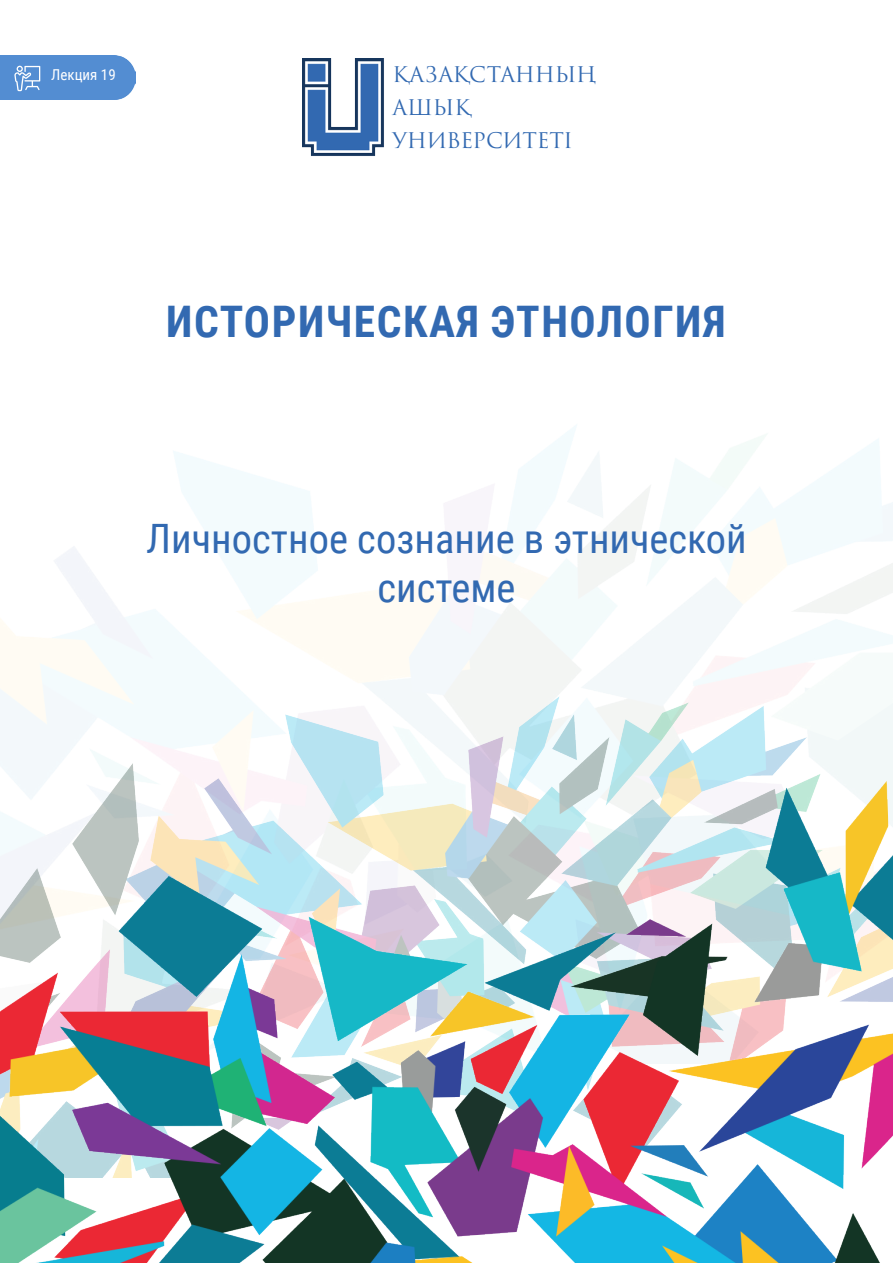
<style>
.page{position:relative;width:893px;height:1263px;background:#fff}
.page>*{position:absolute;margin:0;border:0;box-sizing:border-box;transform-origin:0 0}
.t1{font:700 43.5px "Roboto Condensed";letter-spacing:.035em;color:#3269b1}
.t2{font:40.5px/48.6px "Roboto Condensed";color:#3269b1;text-align:center}
.t3{font:21px "Trajan Pro 3";letter-spacing:-.01em;color:#3269b1}
.t4{font:15px "Roboto Condensed";color:#fff}
</style>
<div class="page">
<img style="left:0;top:425px;width:893px;height:638px">
<img style="left:302px;top:58px;width:82px;height:98px">
<img style="left:0;top:696px;width:892px;height:33px">
<img style="left:0;top:729px;width:892px;height:534px">
<div style="left:0;top:55px;width:136px;height:45px;background:#538dd2"></div>
<svg style="left:14px;top:66px;width:26px;height:25px"></svg>
<p class="t4" style="left:51px;top:64px;width:66px">Лекция 19</p>
<p class="t3" style="left:393px;top:60px;width:205px">ҚАЗАҚСТАННЫҢ</p>
<p class="t3" style="left:393px;top:93px;width:80px">АШЫҚ</p>
<p class="t3" style="left:393px;top:126px;width:182px">УНИВЕРСИТЕТІ</p>
<p class="t1" style="left:166px;top:291px;width:561px">ИСТОРИЧЕСКАЯ ЭТНОЛОГИЯ</p>
<p class="t2" style="left:146px;top:513px;width:602px">Личностное сознание в этнической системе</p>
</div>
